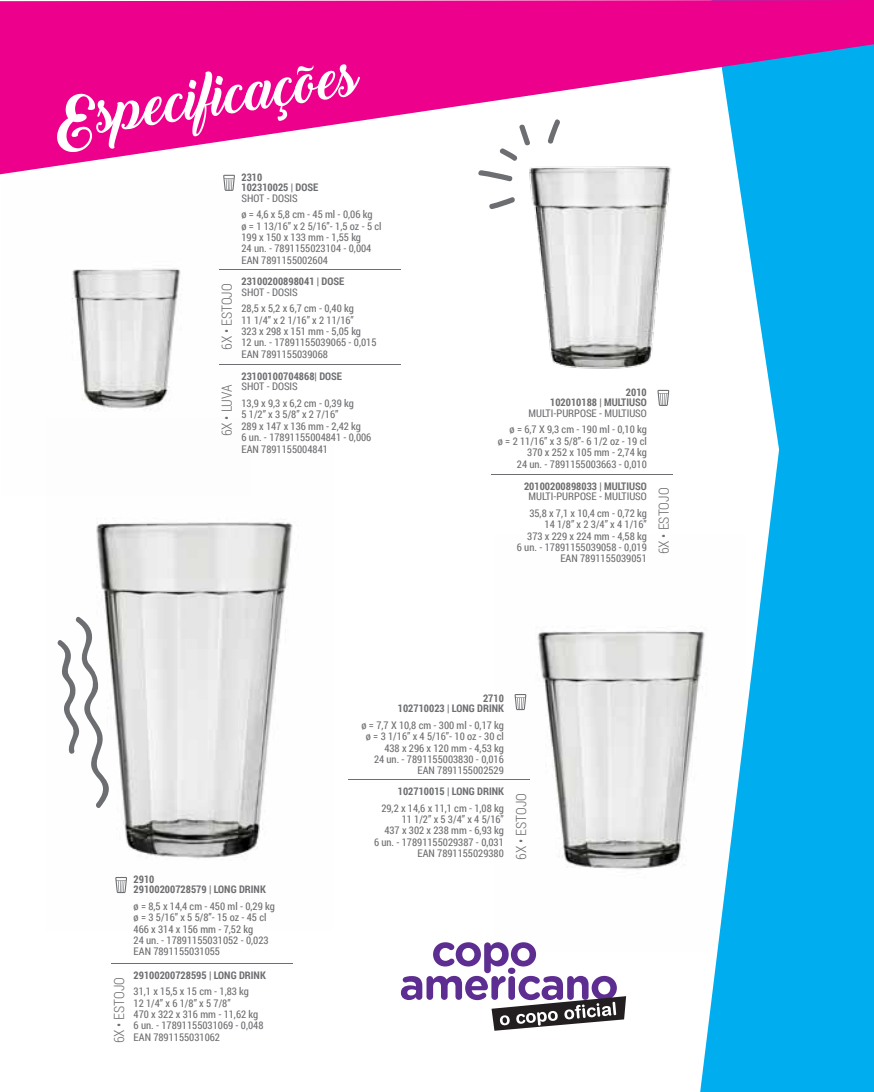
<style>
.page{position:relative;width:874px;height:1092px;background:#fff}
.page>*{position:absolute;margin:0;border:0;box-sizing:border-box;transform-origin:0 0}
.t1{font:55.65px "Backto Black Demo";color:#fff}
.t2{font:300 14px "Roboto Condensed";color:#6d6e71}
.t3{font:10.5px/11.4px "Roboto Condensed";color:#6d6e71}
.t4{font:700 10.5px/10.5px "Roboto Condensed";color:#6d6e71}
</style>
<div class="page">
<svg style="left:700px;top:174px;width:173px;height:917px;fill:#00aeef"></svg>
<img style="left:96px;top:522px;width:197px;height:372px">
<img style="left:517px;top:535px;width:228px;height:415px">
<img style="left:72px;top:268px;width:109px;height:142px">
<img style="left:529px;top:174px;width:141px;height:195px">
<svg style="left:400px;top:942px;width:225px;height:88px"></svg>
<hr style="left:219px;top:269px;width:181px;height:1px;background:#6d6e71">
<hr style="left:219px;top:364px;width:181px;height:1px;background:#6d6e71">
<svg style="left:223px;top:175px;width:12px;height:16px"></svg>
<hr style="left:111px;top:962px;width:182px;height:1px;background:#6d6e71">
<svg style="left:115px;top:876px;width:12px;height:17px"></svg>
<hr style="left:490px;top:474px;width:182px;height:1px;background:#6d6e71">
<svg style="left:657px;top:390px;width:12px;height:16px"></svg>
<hr style="left:348px;top:779px;width:181px;height:1px;background:#6d6e71">
<svg style="left:514px;top:694px;width:12px;height:16px"></svg>
<svg style="left:489px;top:197px;width:26px;height:12px"></svg>
<svg style="left:478px;top:174px;width:35px;height:8px"></svg>
<svg style="left:57px;top:615px;width:53px;height:194px"></svg>
<svg style="left:0;top:0;width:873px;height:174px;fill:#ec008c"></svg>
<h1 class="t1" style="left:47px;top:87px;width:310px;rotate:-8deg">Especificações</h1>
<h2 class="t2" style="left:217px;top:350px;width:68px;rotate:-90deg">6X • ESTOJO</h2>
<h2 class="t2" style="left:217px;top:436px;width:53px;rotate:-90deg">6X • LUVA</h2>
<p class="t4" style="left:241px;top:171px;width:78px">2310<br>102310025 | DOSE</p>
<p class="t3" style="left:241px;top:189px;width:132px;line-height:16.6px">SHOT - DOSIS<br>ø = 4,6 x 5,8 cm - 45 ml - 0,06 kg</p>
<p class="t3" style="left:241px;top:220px;width:141px">ø = 1 13/16” x 2 5/16”- 1,5 oz - 5 cl<br>199 x 150 x 133 mm - 1,55 kg<br>24 un. - 7891155023104 - 0,004<br>EAN 7891155002604</p>
<p class="t4" style="left:241px;top:276px;width:104px">23100200898041 | DOSE</p>
<p class="t3" style="left:241px;top:283px;width:114px;line-height:16.6px">SHOT - DOSIS<br>28,5 x 5,2 x 6,7 cm - 0,40 kg</p>
<p class="t3" style="left:241px;top:314px;width:136px">11 1/4” x 2 1/16” x 2 11/16”<br>323 x 298 x 151 mm - 5,05 kg<br>12 un. - 17891155039065 - 0,015<br>EAN 7891155039068</p>
<p class="t4" style="left:241px;top:370px;width:102px">23100100704868| DOSE</p>
<p class="t3" style="left:241px;top:378px;width:114px;line-height:16.6px">SHOT - DOSIS<br>13,9 x 9,3 x 6,2 cm - 0,39 kg</p>
<p class="t3" style="left:241px;top:408px;width:131px">5 1/2” x 3 5/8” x 2 7/16”<br>289 x 147 x 136 mm - 2,42 kg<br>6 un. - 17891155004841 - 0,006<br>EAN 7891155004841</p>
<p class="t4" style="left:550px;top:386px;width:98px;text-align:right">2010<br>102010188 | MULTIUSO</p>
<p class="t3" style="left:509px;top:404px;width:139px;line-height:16.6px;text-align:right">MULTI-PURPOSE - MULTIUSO<br>ø = 6,7 X 9,3 cm - 190 ml - 0,10 kg</p>
<p class="t3" style="left:497px;top:435px;width:150px;text-align:right">ø = 2 11/16” x 3 5/8”- 6 1/2 oz - 19 cl<br>370 x 252 x 105 mm - 2,74 kg<br>24 un. - 7891155003663 - 0,010</p>
<p class="t4" style="left:524px;top:480px;width:124px">20100200898033 | MULTIUSO</p>
<p class="t3" style="left:528px;top:488px;width:120px;line-height:16.6px">MULTI-PURPOSE - MULTIUSO<br>35,8 x 7,1 x 10,4 cm - 0,72 kg</p>
<p class="t3" style="left:516px;top:518px;width:131px;text-align:right">14 1/8” x 2 3/4” x 4 1/16”<br>373 x 229 x 224 mm - 4,58 kg<br>6 un. - 17891155039058 - 0,019<br>EAN 7891155039051</p>
<h2 class="t2" style="left:654px;top:554px;width:68px;rotate:-90deg">6X • ESTOJO</h2>
<h2 class="t2" style="left:109px;top:1043px;width:68px;rotate:-90deg">6X • ESTOJO</h2>
<p class="t4" style="left:133px;top:873px;width:134px">2910<br>29100200728579 | LONG DRINK</p>
<p class="t3" style="left:133px;top:900px;width:143px">ø = 8,5 x 14,4 cm - 450 ml - 0,29 kg ø = 3 5/16” x 5 5/8”- 15 oz - 45 cl<br>466 x 314 x 156 mm - 7,52 kg<br>24 un. - 17891155031052 - 0,023<br>EAN 7891155031055</p>
<p class="t4" style="left:133px;top:969px;width:134px">29100200728595 | LONG DRINK</p>
<p class="t3" style="left:133px;top:985px;width:131px">31,1 x 15,5 x 15 cm - 1,83 kg<br>12 1/4” x 6 1/8” x 5 7/8”<br>470 x 322 x 316 mm - 11,62 kg<br>6 un. - 17891155031069 - 0,048</p>
<p class="t3" style="left:133px;top:1030px;width:88px">EAN 7891155031062</p>
<p class="t4" style="left:397px;top:692px;width:108px;text-align:right">2710<br>102710023 | LONG DRINK</p>
<p class="t3" style="left:361px;top:719px;width:144px;text-align:right">ø = 7,7 X 10,8 cm - 300 ml - 0,17 kg ø = 3 1/16” x 4 5/16”- 10 oz - 30 cl<br>438 x 296 x 120 mm - 4,53 kg<br>24 un. - 7891155003830 - 0,016<br>EAN 7891155002529</p>
<p class="t4" style="left:397px;top:785px;width:107px">102710015 | LONG DRINK</p>
<p class="t3" style="left:374px;top:801px;width:131px;text-align:right">29,2 x 14,6 x 11,1 cm - 1,08 kg<br>11 1/2” x 5 3/4” x 4 5/16”<br>437 x 302 x 238 mm - 6,93 kg<br>6 un. - 17891155029387 - 0,031<br>EAN 7891155029380</p>
<h2 class="t2" style="left:511px;top:859px;width:68px;rotate:-90deg">6X • ESTOJO</h2>
</div>
